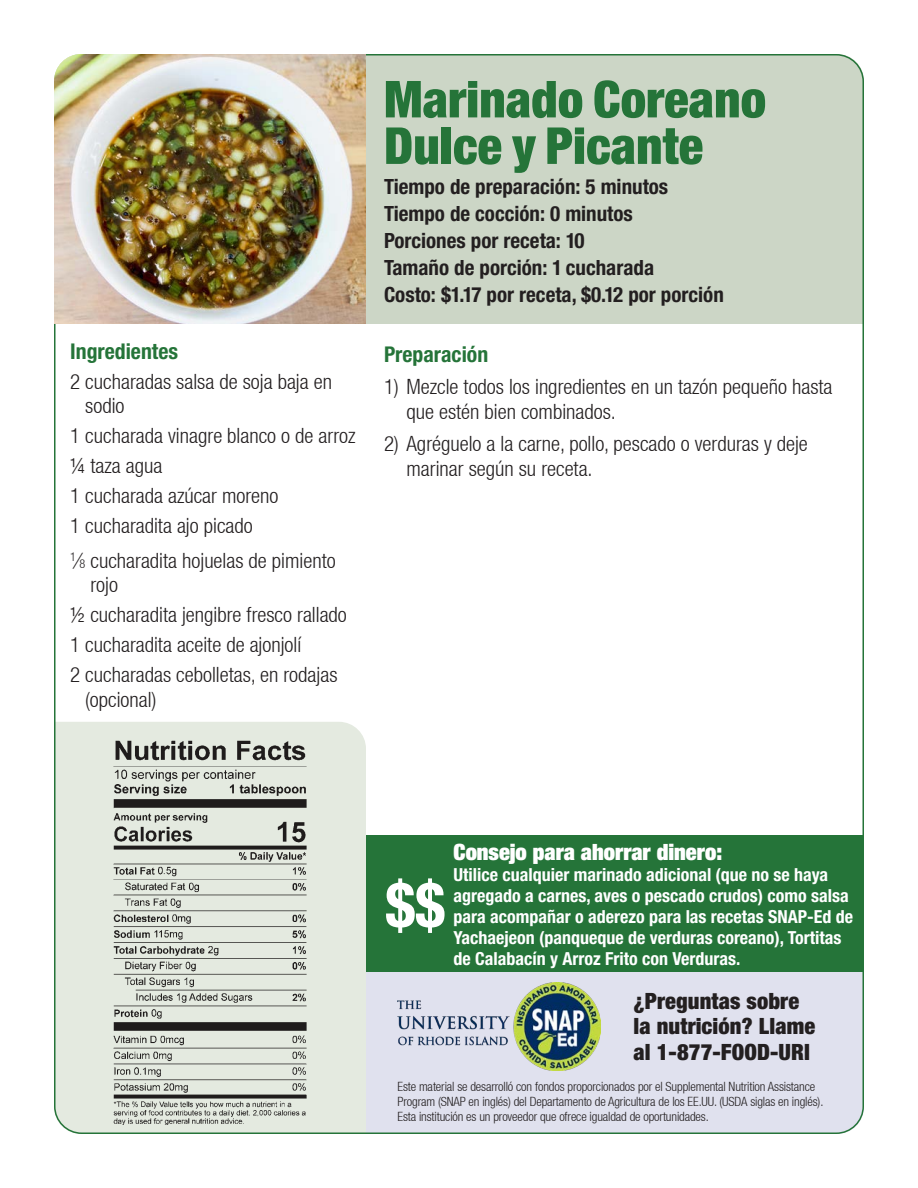
<style>
.page{position:relative;width:918px;height:1188px;background:#fff}
.page>*{position:absolute;margin:0;border:0;box-sizing:border-box;transform-origin:0 0}
.t1{font:700 condensed 62.1px "Helvetica Neue LT Pro";color:#fff}
.Recipe_Title{font:900 condensed 51px/46.5px "Helvetica Neue LT Pro";color:#257439}
.t2{font:900 condensed 22.5px/25.5px "Helvetica Neue LT Pro";letter-spacing:.005em;color:#231f20}
.t3{font:900 condensed 22.5px "Helvetica Neue LT Pro";color:#fff}
.t4{font:700 condensed 21.75px "Helvetica Neue LT Pro";color:#257439}
.Ingredients_list{font:300 condensed 21px/24px "Helvetica Neue LT";color:#231f20}
.Directions_lists{font:300 condensed 21px/25.5px "Helvetica Neue LT";color:#231f20}
.Recipe_details{font:700 condensed 21px "Helvetica Neue LT Pro";color:#231f20}
.t5{font:700 condensed 18px/21px "Helvetica Neue LT Pro";color:#fff}
.t6{font:300 condensed 12.75px/15px "Helvetica Neue LT";letter-spacing:-.01em;color:#231f20}
.s1{font-family:"Helvetica Neue LT Pro";font-stretch:normal}
.s2{font-size:12.3px}
</style>
<div class="page">
<div style="left:54px;top:722px;width:312px;height:412px;background:#e4eae0"></div>
<img style="left:110px;top:737px;width:200px;height:388px">
<div style="left:366px;top:54px;width:498px;height:270px;background:#ccd6c6"></div>
<div style="left:366px;top:835px;width:498px;height:137px;background:#257439"></div>
<div style="left:366px;top:972px;width:498px;height:162px;background:#e0e1ee"></div>
<img style="left:398px;top:983px;width:202px;height:88px">
<img style="left:54px;top:54px;width:312px;height:270px">
<p class="t4" style="left:70px;top:339px;width:109px">Ingredientes</p>
<p class="Ingredients_list" style="left:85px;top:370px;width:248px;text-indent:-15px">2 cucharadas salsa de soja baja en sodio</p>
<p class="Ingredients_list" style="left:70px;top:424px;width:287px">1 cucharada vinagre blanco o de arroz</p>
<p class="Ingredients_list" style="left:70px;top:454px;width:94px">¼ taza agua</p>
<p class="Ingredients_list" style="left:70px;top:484px;width:210px">1 cucharada azúcar moreno</p>
<p class="Ingredients_list" style="left:70px;top:514px;width:184px">1 cucharadita ajo picado</p>
<p class="Ingredients_list" style="left:90px;top:548px;width:247px;text-indent:-20px"><sup>1</sup><span class="s1">∕</span><span class="s2">8</span> cucharadita hojuelas de pimiento rojo</p>
<p class="Ingredients_list" style="left:70px;top:602px;width:278px">½ cucharadita jengibre fresco rallado</p>
<p class="Ingredients_list" style="left:70px;top:632px;width:233px">1 cucharadita aceite de ajonjolí</p>
<p class="Ingredients_list" style="left:85px;top:662px;width:254px;line-height:25.5px;text-indent:-15px">2 cucharadas cebolletas, en rodajas (opcional)</p>
<p class="Recipe_Title" style="left:384px;top:75px;width:384px">Marinado Coreano<br>Dulce y Picante</p>
<p class="Recipe_details" style="left:384px;top:174px;width:286px">Tiempo de preparación: 5 minutos</p>
<p class="Recipe_details" style="left:384px;top:201px;width:250px">Tiempo de cocción: 0 minutos</p>
<p class="Recipe_details" style="left:384px;top:228px;width:202px">Porciones por receta: 10</p>
<p class="Recipe_details" style="left:384px;top:255px;width:272px">Tamaño de porción: 1 cucharada</p>
<p class="Recipe_details" style="left:384px;top:282px;width:341px">Costo: $1.17 por receta, $0.12 por porción</p>
<p class="t4" style="left:384px;top:342px;width:106px">Preparación</p>
<p class="Directions_lists" style="left:406px;top:373px;width:428px;text-indent:-22px">1) Mezcle todos los ingredientes en un tazón pequeño hasta que estén bien combinados.</p>
<p class="Directions_lists" style="left:406px;top:430px;width:403px;text-indent:-22px">2) Agréguelo a la carne, pollo, pescado o verduras y deje marinar según su receta.</p>
<p class="t1" style="left:386px;top:869px;width:61px">$$</p>
<p class="t3" style="left:454px;top:838px;width:270px">Consejo para ahorrar dinero:</p>
<p class="t5" style="left:454px;top:865px;width:401px">Utilice cualquier marinado adicional (que no se haya agregado a carnes, aves o pescado crudos) como salsa para acompañar o aderezo para las recetas SNAP-Ed de Yachaejeon (panqueque de verduras coreano), Tortitas de Calabacín y Arroz Frito con Verduras.</p>
<p class="t2" style="left:634px;top:988px;width:183px">¿Preguntas sobre la nutrición? Llame al 1-877-FOOD-URI</p>
<p class="t6" style="left:398px;top:1079px;width:427px">Este material se desarrolló con fondos proporcionados por el Supplemental Nutrition Assistance<br>Program (SNAP en inglés) del Departamento de Agricultura de los EE.UU. (USDA siglas en inglés).<br>Esta institución es un proveedor que ofrece igualdad de oportunidades.</p>
</div>
